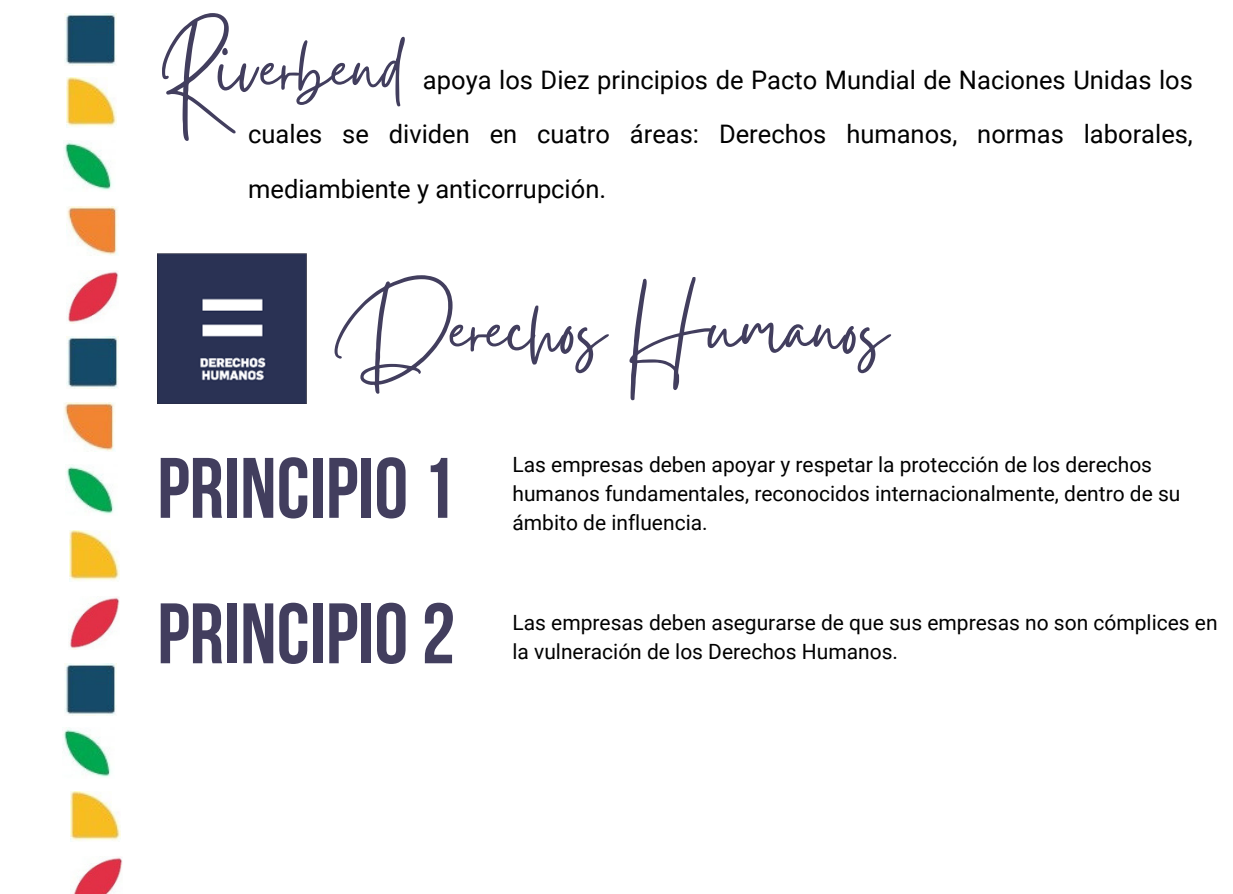
<style>
.page{position:relative;width:1233px;height:894px;background:#fff}
.page>*{position:absolute;margin:0;border:0;box-sizing:border-box;transform-origin:0 0}
.t1{font:96.9px "Gistesy";color:#423e5e}
.t2{font:700 85.5px "Bebas Neue";color:#423e5e}
.t3{font:25.5px/54px "Roboto";color:#000;text-align:justify}
.t4{font:21px/29.2px "Roboto";color:#000}
</style>
<div class="page">
<img style="left:65px;top:13px;width:52px;height:52px">
<img style="left:67px;top:77px;width:49px;height:50px">
<img style="left:67px;top:271px;width:52px;height:52px">
<img style="left:67px;top:206px;width:52px;height:49px">
<img style="left:64px;top:140px;width:48px;height:51px">
<img style="left:67px;top:336px;width:52px;height:52px">
<img style="left:64px;top:402px;width:52px;height:50px">
<img style="left:66px;top:465px;width:48px;height:50px">
<img style="left:70px;top:530px;width:49px;height:51px">
<img style="left:69px;top:597px;width:51px;height:52px">
<img style="left:65px;top:663px;width:52px;height:52px">
<img style="left:63px;top:727px;width:48px;height:51px">
<img style="left:71px;top:791px;width:49px;height:50px">
<img style="left:74px;top:857px;width:49px;height:36px">
<img style="left:157px;top:254px;width:150px;height:149px">
<p class="t1" style="left:157px;top:0;width:248px">Riverbend</p>
<p class="t3" style="left:248px;top:54px;width:946px;text-indent:175px">apoya los Diez principios de Pacto Mundial de Naciones Unidas los cuales se dividen en cuatro áreas: Derechos humanos, normas laborales, mediambiente y anticorrupción.</p>
<h2 class="t1" style="left:336px;top:261px;width:553px">Derechos Humanos</h2>
<p class="t2" style="left:157px;top:453px;width:300px">PRINCIPIO1</p>
<p class="t2" style="left:157px;top:599px;width:300px">PRINCIPIO2</p>
<p class="t4" style="left:513px;top:450px;width:669px">Las empresas deben apoyar y respetar la protección de los derechos humanos fundamentales, reconocidos internacionalmente, dentro de su</p>
<p class="t4" style="left:513px;top:508px;width:197px">ámbito de influencia.</p>
<p class="t4" style="left:513px;top:608px;width:707px">Las empresas deben asegurarse de que sus empresas no son cómplices en la vulneración de los Derechos Humanos.</p>
</div>
